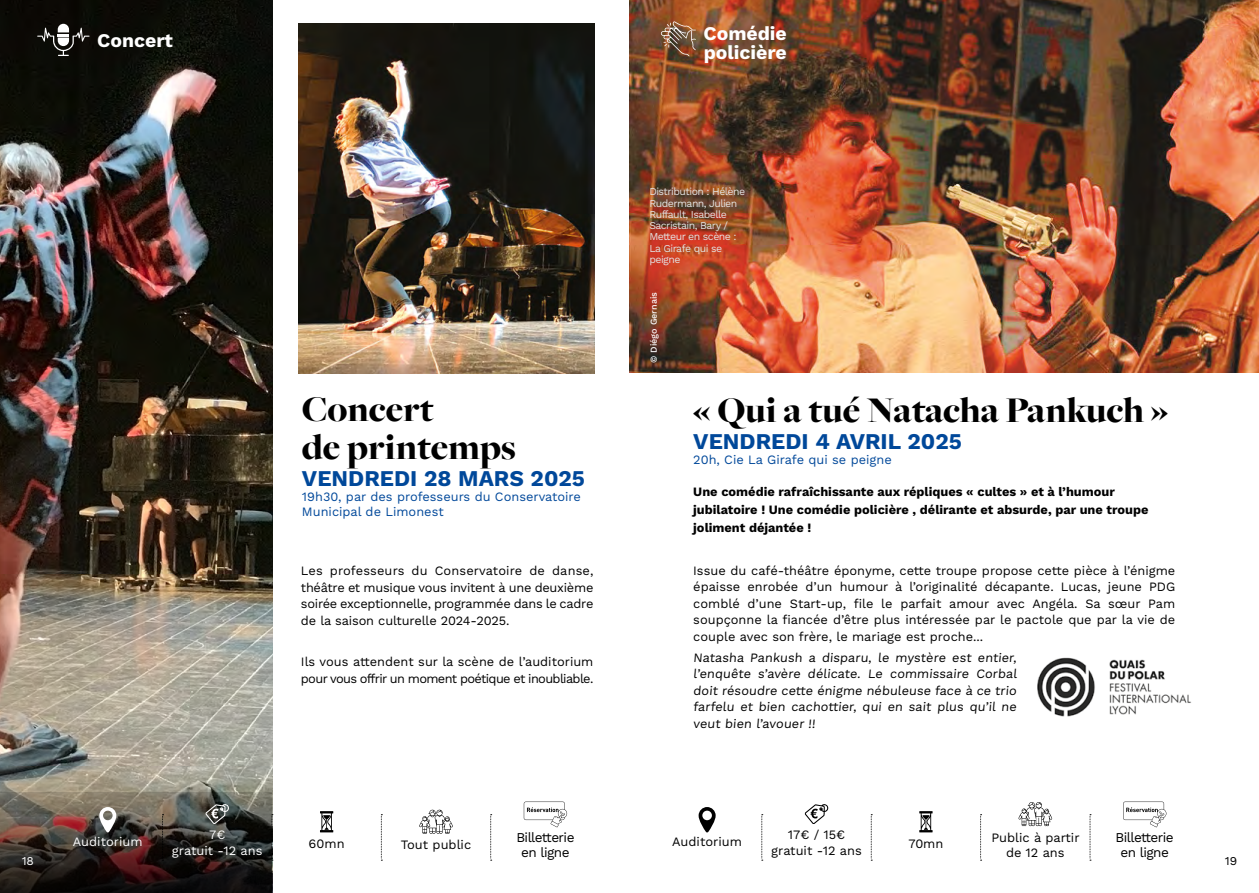
<style>
.page{position:relative;width:1259px;height:893px;background:#fff}
.page>*{position:absolute;margin:0;border:0;box-sizing:border-box;transform-origin:0 0}
.t1{font:900 37.5px/37.5px "Freight Big Pro";color:#000}
.t2{font:700 22.5px "Work Sans";color:#00489a}
.t3{font:700 19.35px/19.5px "Work Sans";color:#fff}
.t4{font:13.5px/15px "Work Sans";letter-spacing:-.04em;color:#000;text-align:center}
.t5{font:12.75px/16.5px "Work Sans";color:#000;text-align:justify}
.t6{font:700 12.75px/18px "Work Sans";color:#000}
.t7{font:12.75px/16.5px "Work Sans";letter-spacing:-.05em;color:#000}
.t8{font:12.75px/15.3px "Work Sans";color:#00489a}
.t9{font:12.75px/15.3px "Work Sans";color:#fff;text-align:center}
.t10{font:12px "Work Sans";color:#000}
.t11{font:12px "Work Sans";color:#fff}
.t12{font:10.5px/11.2px "Work Sans";letter-spacing:-.05em;color:#e3e3e3}
.t13{font:500 9px "Work Sans";color:#fff}
</style>
<div class="page">
<img style="left:0;top:0;width:272px;height:792px">
<img style="left:299px;top:23px;width:295px;height:350px">
<svg style="left:0;top:792px;width:272px;height:101px;background:#3e3530"></svg>
<svg style="left:698px;top:807px;width:17px;height:26px"></svg>
<svg style="left:804px;top:804px;width:24px;height:20px"></svg>
<svg style="left:919px;top:811px;width:13px;height:21px"></svg>
<svg style="left:1018px;top:802px;width:34px;height:24px"></svg>
<svg style="left:1123px;top:802px;width:43px;height:25px"></svg>
<svg style="left:761px;top:814px;width:2px;height:47px"></svg>
<svg style="left:871px;top:814px;width:1px;height:47px"></svg>
<svg style="left:980px;top:814px;width:1px;height:47px"></svg>
<svg style="left:1089px;top:814px;width:2px;height:47px"></svg>
<svg style="left:99px;top:807px;width:17px;height:26px"></svg>
<svg style="left:205px;top:803px;width:24px;height:21px"></svg>
<svg style="left:320px;top:811px;width:13px;height:21px"></svg>
<svg style="left:419px;top:810px;width:34px;height:24px"></svg>
<svg style="left:524px;top:802px;width:43px;height:25px"></svg>
<svg style="left:162px;top:814px;width:1px;height:47px"></svg>
<svg style="left:271px;top:814px;width:2px;height:47px"></svg>
<svg style="left:381px;top:814px;width:1px;height:47px"></svg>
<svg style="left:490px;top:814px;width:2px;height:47px"></svg>
<svg style="left:37px;top:24px;width:53px;height:32px;background:#3e3d3a"></svg>
<img style="left:629px;top:0;width:630px;height:373px">
<svg style="left:661px;top:21px;width:35px;height:35px"></svg>
<img style="left:1037px;top:657px;width:154px;height:60px">
<h3 class="t3" style="left:97px;top:32px;width:77px">Concert</h3>
<h1 class="t1" style="left:302px;top:390px;width:215px">Concert<br>de printemps</h1>
<h2 class="t2" style="left:302px;top:465px;width:285px">VENDREDI 28 MARS 2025</h2>
<p class="t8" style="left:302px;top:490px;width:280px">19h30, par des professeurs du Conservatoire<br>Municipal de Limonest</p>
<p class="t5" style="left:301px;top:563px;width:294px">Les professeurs du Conservatoire de danse, théâtre et musique vous invitent à une deuxième soirée exceptionnelle, programmée dans le cadre de la saison culturelle 2024-2025.</p>
<p class="t7" style="left:301px;top:654px;width:294px">Ils vous attendent sur la scène de l’auditorium pour vous offrir un moment poétique et inoubliable.</p>
<p class="t11" style="left:22px;top:854px;width:14px">18</p>
<p class="t9" style="left:73px;top:835px;width:71px">Auditorium</p>
<p class="t9" style="left:172px;top:828px;width:92px">7€<br>gratuit -12 ans</p>
<p class="t5" style="left:309px;top:836px;width:38px">60mn</p>
<p class="t5" style="left:401px;top:837px;width:72px">Tout public</p>
<p class="t4" style="left:516px;top:831px;width:60px">Billetterie en ligne</p>
<h3 class="t3" style="left:703px;top:24px;width:85px">Comédie policière</h3>
<p class="t12" style="left:649px;top:187px;width:97px">Distribution : Hélène<br>Rudermann, Julien<br>Ruffault, Isabelle<br>Sacristain, Bary /<br>Metteur en scène :<br>La Girafe qui se peigne</p>
<p class="t13" style="left:648px;top:363px;width:73px;rotate:-90deg">© Diégo Gernais</p>
<h1 class="t1" style="left:693px;top:391px;width:476px">« Qui a tué Natacha Pankuch »</h1>
<h2 class="t2" style="left:693px;top:428px;width:270px">VENDREDI 4 AVRIL 2025</h2>
<p class="t8" style="left:693px;top:453px;width:200px">20h, Cie La Girafe qui se peigne</p>
<p class="t6" style="left:693px;top:483px;width:456px">Une comédie rafraîchissante aux répliques « cultes » et à l’humour jubilatoire ! Une comédie policière , délirante et absurde, par une troupe joliment déjantée !</p>
<p class="t5" style="left:693px;top:563px;width:483px">Issue du café-théâtre éponyme, cette troupe propose cette pièce à l’énigme épaisse enrobée d’un humour à l’originalité décapante. Lucas, jeune PDG comblé d’une Start-up, file le parfait amour avec Angéla. Sa sœur Pam soupçonne la fiancée d’être plus intéressée par le pactole que par la vie de couple avec son frère, le mariage est proche...</p>
<p class="t5" style="left:693px;top:649px;width:327px">Natasha Pankush a disparu, le mystère est entier, l’enquête s’avère délicate. Le commissaire Corbal doit résoudre cette énigme nébuleuse face à ce trio farfelu et bien cachottier, qui en sait plus qu’il ne veut bien l’avouer !!</p>
<p class="t5" style="left:672px;top:834px;width:71px">Auditorium</p>
<p class="t5" style="left:771px;top:828px;width:92px;line-height:15.3px;text-align:center">17€ / 15€ gratuit -12 ans</p>
<p class="t5" style="left:908px;top:836px;width:37px">70mn</p>
<p class="t5" style="left:991px;top:830px;width:90px;line-height:15.3px;text-align:center">Public à partir de 12 ans</p>
<p class="t4" style="left:1115px;top:831px;width:60px">Billetterie en ligne</p>
<p class="t10" style="left:1225px;top:854px;width:14px">19</p>
</div>
